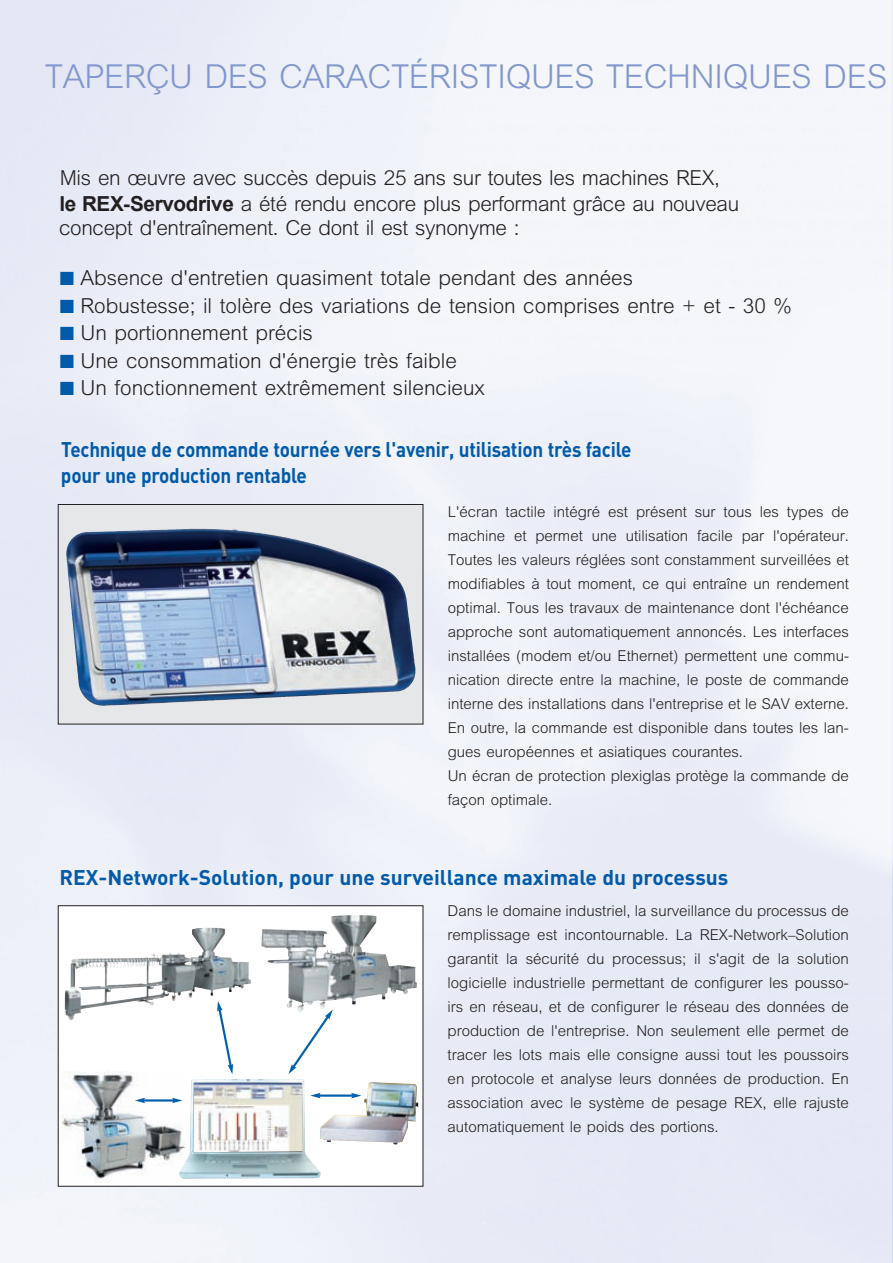
<style>
.page{position:relative;width:893px;height:1263px;background:#edf0f8}
.page>*{position:absolute;margin:0;border:0;box-sizing:border-box;transform-origin:0 0}
.t1{font:300 33px "M Arial";letter-spacing:-.01em;color:#8197cd}
.t2{font:700 21px/25.5px "DIN";letter-spacing:-.01em;color:#015aaa;scale:.9 1}
.t3{font:700 21px "DIN";letter-spacing:-.01em;color:#015aaa}
.t4{font:300 20.7px/24.9px "M Arial";color:#231f20}
.t5{font:300 15px/24px "M Arial";color:#231f20}
.s1{font-family:"Arial";font-weight:700}
.s2{color:#015aaa}
</style>
<div class="page">
<svg style="left:60px;top:506px;width:361px;height:216px;background:#c0c4cb"></svg>
<img style="left:66px;top:523px;width:211px;height:183px">
<div style="left:58px;top:504px;width:365px;height:220px;border:1px solid #231f20"></div>
<svg style="left:61px;top:908px;width:359px;height:275px"></svg>
<img style="left:61px;top:1071px;width:124px;height:112px">
<img style="left:150px;top:928px;width:42px;height:30px">
<img style="left:192px;top:928px;width:37px;height:68px">
<img style="left:316px;top:915px;width:39px;height:43px">
<svg style="left:217px;top:1001px;width:16px;height:73px"></svg>
<svg style="left:288px;top:1009px;width:45px;height:65px"></svg>
<hr style="left:143px;top:1099px;width:31px;height:2px;background:#0160ae">
<svg style="left:135px;top:1098px;width:10px;height:5px"></svg>
<svg style="left:172px;top:1098px;width:7px;height:5px"></svg>
<img style="left:179px;top:1079px;width:141px;height:100px">
<img style="left:193px;top:1083px;width:110px;height:69px">
<img style="left:320px;top:1082px;width:98px;height:62px">
<h1 class="t1" style="left:45px;top:64px;width:844px">TAPERÇU DES CARACTÉRISTIQUES TECHNIQUES DES</h1>
<h3 class="t4" style="left:59px;top:168px;width:682px">Mis en œuvre avec succès depuis 25 ans sur toutes les machines REX, <span class="s1">le REX-Servodrive</span> a été rendu encore plus performant grâce au nouveau concept d'entraînement. Ce dont il est synonyme :</h3>
<h3 class="t4" style="left:60px;top:267px;width:575px"><span class="s2">■</span> Absence d'entretien quasiment totale pendant des années</h3>
<h3 class="t4" style="left:60px;top:295px;width:734px"><span class="s2">■</span> Robustesse; il tolère des variations de tension comprises entre + et - 30 %</h3>
<h3 class="t4" style="left:60px;top:322px;width:255px"><span class="s2">■</span> Un portionnement précis</h3>
<h3 class="t4" style="left:60px;top:350px;width:399px"><span class="s2">■</span> Une consommation d'énergie très faible</h3>
<h3 class="t4" style="left:60px;top:378px;width:427px"><span class="s2">■</span> Un fonctionnement extrêmement silencieux</h3>
<h2 class="t2" style="left:61px;top:437px;width:635px">Technique de commande tournée vers l'avenir, utilisation très facile pour une production rentable</h2>
<p class="t5" style="left:448px;top:501px;width:403px">L'écran tactile intégré est présent sur tous les types de machine et permet une utilisation facile par l'opérateur.<br>Toutes les valeurs réglées sont constamment surveillées et modifiables à tout moment, ce qui entraîne un rendement optimal. Tous les travaux de maintenance dont l'échéance approche sont automatiquement annoncés. Les interfaces installées (modem et/ou Ethernet) permettent une commu&shy;nication directe entre la machine, le poste de commande interne des installations dans l'entreprise et le SAV externe.<br>En outre, la commande est disponible dans toutes les lan&shy;gues européennes et asiatiques courantes.<br>Un écran de protection plexiglas protège la commande de façon optimale.</p>
<h2 class="t3" style="left:59px;top:865px;width:670px">REX-Network-Solution, pour une surveillance maximale du processus</h2>
<p class="t5" style="left:448px;top:900px;width:403px;text-align:justify">Dans le domaine industriel, la surveillance du processus de remplissage est incontournable. La REX-Network–Solution garantit la sécurité du processus; il s'agit de la solution logicielle industrielle permettant de configurer les pousso&shy;irs en réseau, et de configurer le réseau des données de production de l'entreprise. Non seulement elle permet de tracer les lots mais elle consigne aussi tout les poussoirs en protocole et analyse leurs données de production. En association avec le système de pesage REX, elle rajuste automatiquement le poids des portions.</p>
</div>
